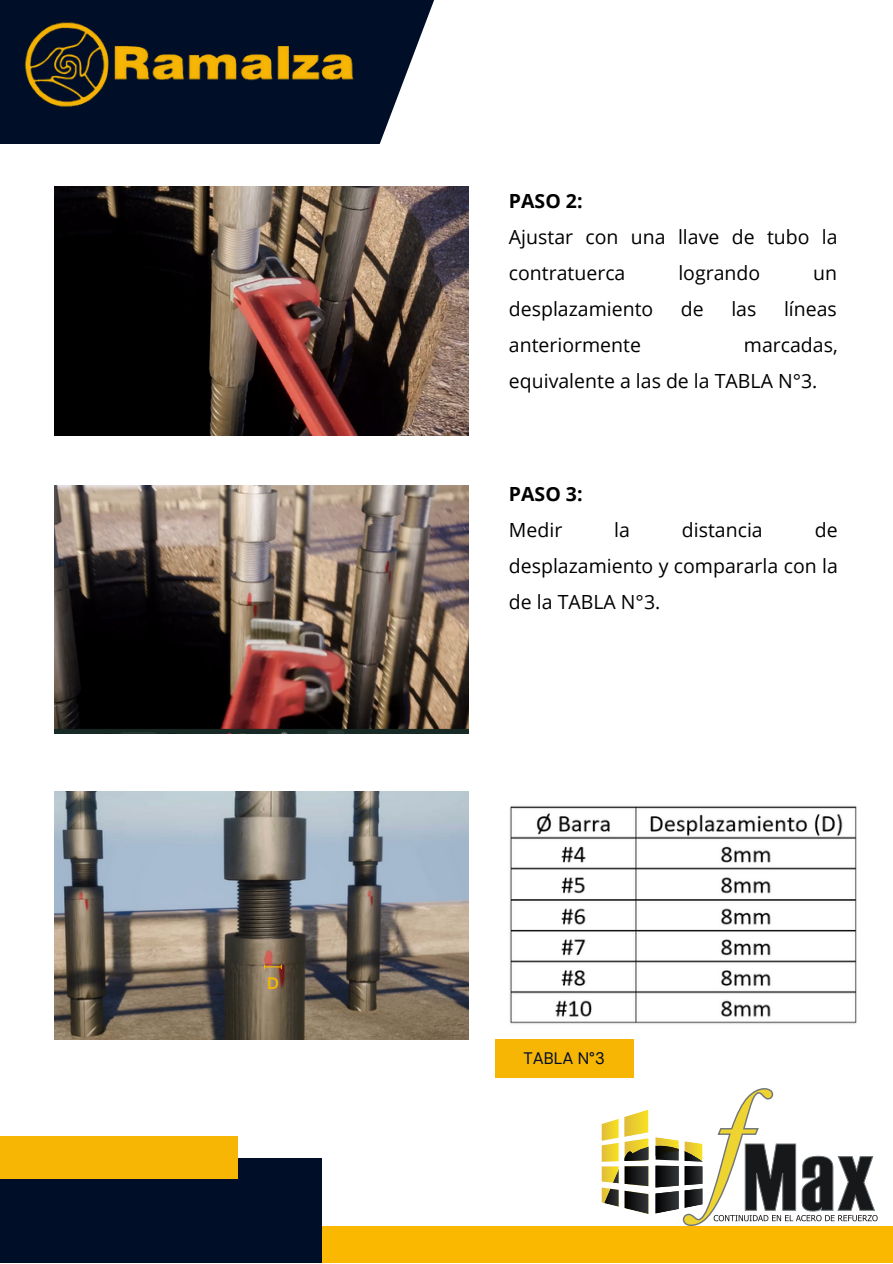
<style>
.page{position:relative;width:893px;height:1264px;background:#fff}
.page>*{position:absolute;margin:0;border:0;box-sizing:border-box;transform-origin:0 0}
.t1{font:19.5px/36px "Open Sans";color:#000}
.t2{font:700 19.5px "Open Sans";color:#000}
.t3{font:16.65px "DM Sans";color:#010e28}
.t4{font:700 16.65px "DM Sans";color:#f7b504}
</style>
<div class="page">
<div style="left:160px;top:1225px;width:732px;height:37px;background:#fab900"></div>
<div style="left:0;top:1158px;width:321px;height:104px;background:#010e28"></div>
<div style="left:0;top:1136px;width:238px;height:42px;background:#f7b504"></div>
<svg style="left:601px;top:1119px;width:17px;height:87px"></svg>
<svg style="left:624px;top:1166px;width:24px;height:48px"></svg>
<svg style="left:624px;top:1110px;width:24px;height:50px"></svg>
<svg style="left:655px;top:1088px;width:222px;height:138px"></svg>
<svg style="left:0;top:0;width:434px;height:143px;fill:#010e28"></svg>
<img style="left:12px;top:9px;width:362px;height:113px">
<img style="left:55px;top:485px;width:413px;height:248px">
<img style="left:55px;top:187px;width:413px;height:248px">
<div style="left:495px;top:1039px;width:138px;height:38px;background:#f7b504"></div>
<img style="left:510px;top:806px;width:347px;height:218px">
<img style="left:55px;top:791px;width:413px;height:248px">
<svg style="left:264px;top:964px;width:18px;height:5px"></svg>
<p class="t4" style="left:267px;top:972px;width:13px">D</p>
<p class="t2" style="left:509px;top:188px;width:75px">PASO 2:</p>
<p class="t1" style="left:509px;top:219px;width:330px">Ajustar con una llave de tubo la contratuerca</p>
<p class="t1" style="left:678px;top:255px;width:83px">logrando</p>
<p class="t1" style="left:813px;top:255px;width:25px">un</p>
<p class="t1" style="left:509px;top:291px;width:146px">desplazamiento</p>
<p class="t1" style="left:681px;top:291px;width:24px">de</p>
<p class="t1" style="left:731px;top:291px;width:27px">las</p>
<p class="t1" style="left:784px;top:291px;width:54px">líneas</p>
<p class="t1" style="left:509px;top:327px;width:133px">anteriormente</p>
<p class="t1" style="left:509px;top:327px;width:330px;text-indent:235px">marcadas, equivalente a las de la TABLA N°3.</p>
<p class="t2" style="left:509px;top:480px;width:75px">PASO 3:</p>
<p class="t1" style="left:509px;top:511px;width:55px">Medir</p>
<p class="t1" style="left:614px;top:511px;width:17px">la</p>
<p class="t1" style="left:681px;top:511px;width:82px">distancia</p>
<p class="t1" style="left:509px;top:511px;width:330px;text-align:justify;text-indent:306px">de desplazamiento y compararla con la de la TABLA N°3.</p>
<p class="t3" style="left:523px;top:1047px;width:83px">TABLA N°3</p>
</div>
